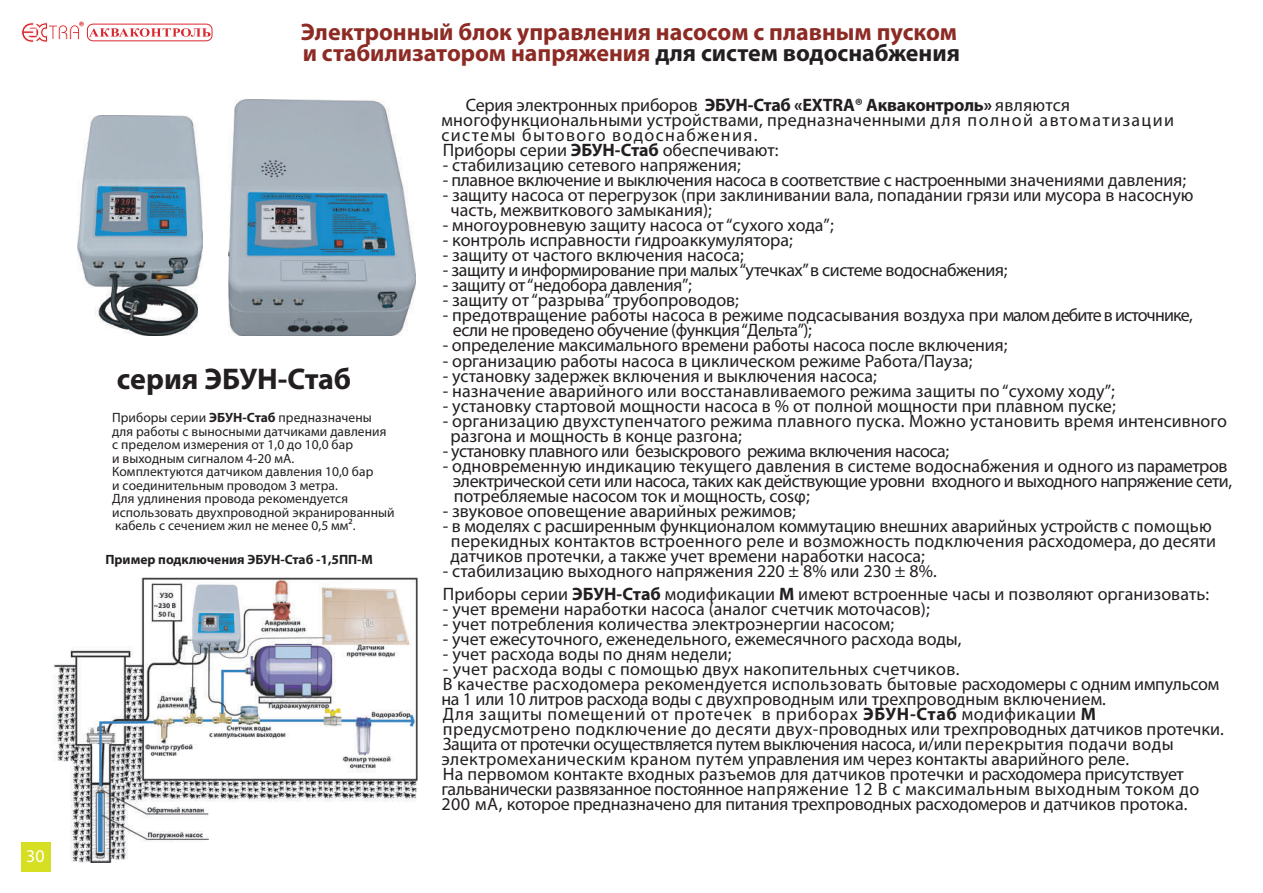
<style>
.page{position:relative;width:1263px;height:893px;background:#fff}
.page>*{position:absolute;margin:0;border:0;box-sizing:border-box;transform-origin:0 0}
.t1{font:700 30px "Myriad Pro";letter-spacing:-.005em;color:#231f20}
.t2{font:700 24px/21px "Myriad Pro";color:#8d2a24}
.t3{font:18px/15px "Myriad Pro";color:#231f20}
.t4{font:18px "Myriad Pro";letter-spacing:-.025em;color:#231f20}
.t5{font:18px "Myriad Pro";letter-spacing:-.02em;color:#231f20}
.t6{font:18px "Myriad Pro";color:#fff}
.t7{font:13.5px/13.5px "Myriad Pro";letter-spacing:.005em;color:#231f20}
.t8{font:700 13.5px "Myriad Pro";color:#231f20}
.s1{color:#231f20}
.s2{font-weight:700}
.s3{font-family:"Calibri"}
</style>
<div class="page">
<img style="left:78px;top:115px;width:125px;height:221px">
<img style="left:229px;top:100px;width:186px;height:236px">
<img style="left:53px;top:577px;width:365px;height:286px">
<div style="left:21px;top:842px;width:30px;height:30px;background:#d6df21"></div>
<svg style="left:21px;top:22px;width:190px;height:20px"></svg>
<p class="t6" style="left:26px;top:845px;width:20px">30</p>
<h2 class="t2" style="left:301px;top:21px;width:661px">Электронный блок управления насосом с плавным пуском и стабилизатором напряжения <span class="s1">для систем водоснабжения</span></h2>
<p class="t3" style="left:441px;top:98px;width:734px;text-indent:24px">Серия электронных приборов <span class="s2">ЭБУН-Стаб «EXTRA® Акваконтроль»</span> являются многофункциональными устройствами, предназначенными для полной автоматизации системы бытового водоснабжения.<br>Приборы серии <span class="s2">ЭБУН-Стаб</span> обеспечивают:</p>
<p class="t3" style="left:443px;top:158px;width:299px">- стабилизацию сетевого напряжения;</p>
<p class="t5" style="left:443px;top:169px;width:745px">- плавное включение и выключения насоса в соответствие с настроенными значениями давления;</p>
<p class="t3" style="left:450px;top:188px;width:744px;text-indent:-8px">- защиту насоса от перегрузок (при заклинивании вала, попадании грязи или мусора в насосную часть, межвиткового замыкания);</p>
<p class="t3" style="left:443px;top:218px;width:392px">- многоуровневую защиту насоса от “сухого хода”;</p>
<p class="t3" style="left:443px;top:233px;width:352px">- контроль исправности гидроаккумулятора;</p>
<p class="t3" style="left:443px;top:248px;width:303px">- защиту от частого включения насоса;</p>
<p class="t4" style="left:443px;top:259px;width:566px">- защиту и информирование при малых “утечках” в системе водоснабжения;</p>
<p class="t5" style="left:443px;top:274px;width:251px">- защиту от “недобора давления”;</p>
<p class="t3" style="left:443px;top:293px;width:298px">- защиту от “разрыва” трубопроводов;</p>
<p class="t3" style="left:453px;top:308px;width:742px;text-indent:-10px">- предотвращение работы насоса в режиме подсасывания воздуха при малом дебите в источнике, если не проведено обучение (функция “Дельта”);</p>
<p class="t3" style="left:443px;top:338px;width:566px">- определение максимального времени работы насоса после включения;</p>
<p class="t3" style="left:443px;top:353px;width:531px">- организацию работы насоса в циклическом режиме Работа/Пауза;</p>
<p class="t3" style="left:443px;top:368px;width:435px">- установку задержек включения и выключения насоса;</p>
<p class="t3" style="left:443px;top:383px;width:674px">- назначение аварийного или восстанавливаемого режима защиты по “сухому ходу”;</p>
<p class="t3" style="left:443px;top:398px;width:674px">- установку стартовой мощности насоса в % от полной мощности при плавном пуске;</p>
<p class="t3" style="left:450px;top:413px;width:778px;text-indent:-8px">- организацию двухступенчатого режима плавного пуска. Можно установить время интенсивного разгона и мощность в конце разгона;</p>
<p class="t4" style="left:443px;top:440px;width:508px">- установку плавного или безыскрового режима включения насоса;</p>
<p class="t3" style="left:453px;top:458px;width:781px;text-indent:-10px">- одновременную индикацию текущего давления в системе водоснабжения и одного из параметров электрической сети или насоса, таких как действующие уровни входного и выходного напряжение сети, потребляемые насосом ток и мощность, cos<span class="s3">ϕ</span>;</p>
<p class="t3" style="left:443px;top:503px;width:354px">- звуковое оповещение аварийных режимов;</p>
<p class="t3" style="left:450px;top:518px;width:767px;text-indent:-8px">- в моделях с расширенным функционалом коммутацию внешних аварийных устройств с помощью перекидных контактов встроенного реле и возможность подключения расходомера, до десяти датчиков протечки, а также учет времени наработки насоса;</p>
<p class="t3" style="left:443px;top:563px;width:495px">- стабилизацию выходного напряжения 220 ± 8% или 230 ± 8%.</p>
<h1 class="t1" style="left:117px;top:359px;width:236px">серия ЭБУН-Стаб</h1>
<p class="t7" style="left:112px;top:411px;width:284px">Приборы серии <span class="s2">ЭБУН-Стаб</span> предназначены для работы с выносными датчиками давления с пределом измерения от 1,0 до 10,0 бар<br>и выходным сигналом 4-20 мА.<br>Комплектуются датчиком давления 10,0 бар<br>и соединительным проводом 3 метра.<br>Для удлинения провода рекомендуется использовать двухпроводной экранированный кабель с сечением жил не менее 0,5 мм².</p>
<p class="t8" style="left:105px;top:551px;width:269px">Пример подключения ЭБУН-Стаб -1,5ПП-М</p>
<p class="t3" style="left:443px;top:586px;width:768px">Приборы серии <span class="s2">ЭБУН-Стаб</span> модификации <span class="s2">М</span> имеют встроенные часы и позволяют организовать:</p>
<p class="t3" style="left:443px;top:601px;width:489px">- учет времени наработки насоса (аналог счетчик моточасов);</p>
<p class="t3" style="left:443px;top:616px;width:453px">- учет потребления количества электроэнергии насосом;</p>
<p class="t3" style="left:443px;top:631px;width:520px">- учет ежесуточного, еженедельного, ежемесячного расхода воды,</p>
<p class="t3" style="left:443px;top:646px;width:290px">- учет расхода воды по дням недели;</p>
<p class="t3" style="left:441px;top:661px;width:784px">- учет расхода воды с помощью двух накопительных счетчиков.<br>В качестве расходомера рекомендуется использовать бытовые расходомеры с одним импульсом на 1 или 10 литров расхода воды с двухпроводным или трехпроводным включением.<br>Для защиты помещений от протечек в приборах <span class="s2">ЭБУН-Стаб</span> модификации <span class="s2">М </span>предусмотрено подключение до десяти двух-проводных или трехпроводных датчиков протечки.<br>Защита от протечки осуществляется путем выключения насоса, и/или перекрытия подачи воды электромеханическим краном путем управления им через контакты аварийного реле.<br>На первомом контакте входных разъемов для датчиков протечки и расходомера присутствует гальванически развязанное постоянное напряжение 12 В с максимальным выходным током до 200 мА, которое предназначено для питания трехпроводных расходомеров и датчиков протока.</p>
</div>
